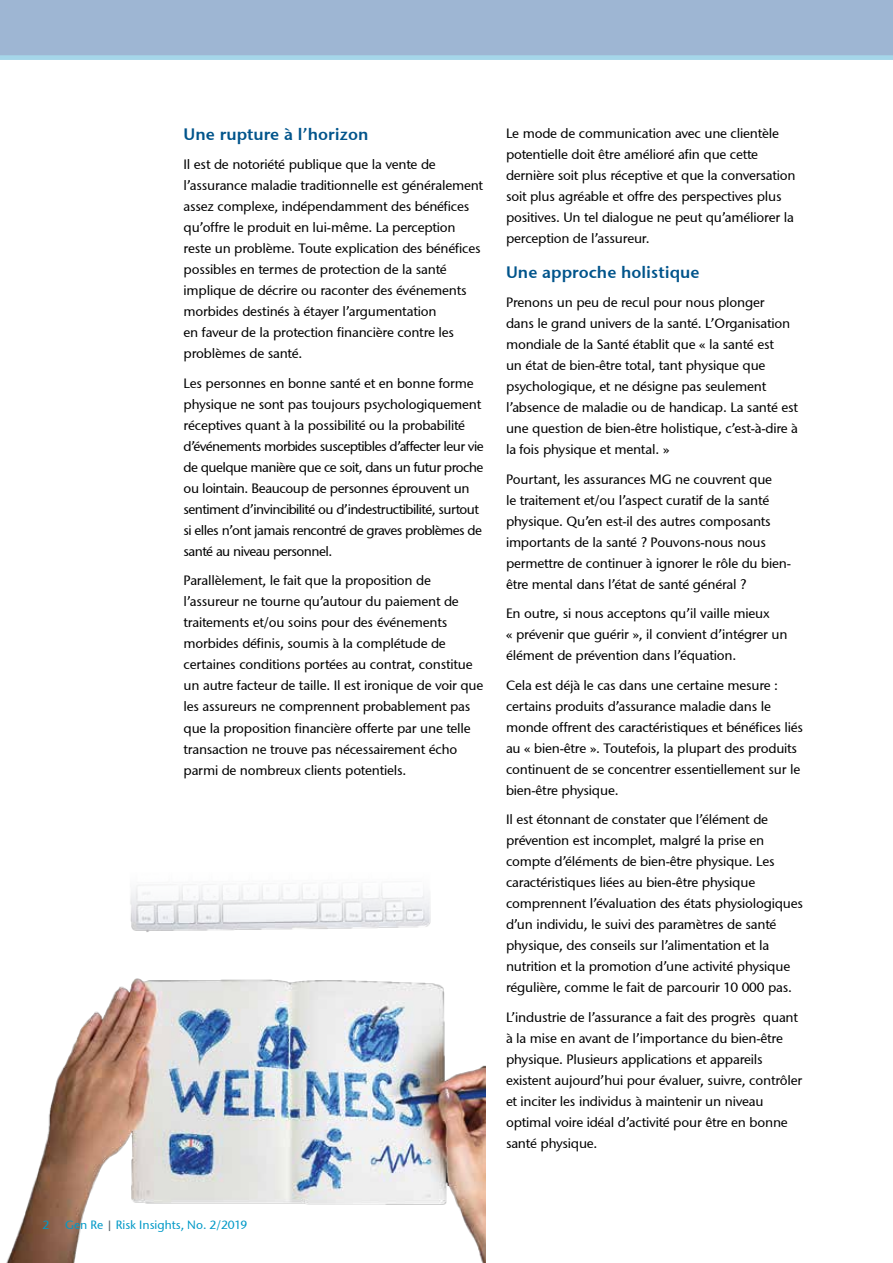
<style>
.page{position:relative;width:893px;height:1263px;background:#fff}
.page>*{position:absolute;margin:0;border:0;box-sizing:border-box;transform-origin:0 0}
.t1{font:600 16.5px "Stone Sans GC Re";color:#00548b}
.t2{font:13.5px/21px "Stone Sans GC Re";letter-spacing:-.015em;color:#000}
.t3{font:13.5px/21px "Stone Sans GC Re";letter-spacing:-.04em;color:#000}
.t4{font:12px "Stone Sans GC Re";color:#0099c7}
.s1{color:#5d6970}
</style>
<div class="page">
<div style="left:0;top:0;width:893px;height:55px;background:#9eb6d3"></div>
<div style="left:0;top:55px;width:893px;height:5px;background:#a5d6e9"></div>
<img style="left:6px;top:978px;width:479px;height:285px">
<svg style="left:130px;top:884px;width:301px;height:48px;fill:#f2f3f6"></svg>
<p class="t1" style="left:184px;top:124px;width:186px">Une rupture à l’horizon</p>
<p class="t2" style="left:184px;top:154px;width:301px">Il est de notoriété publique que la vente de l’assurance maladie traditionnelle est généralement assez complexe, indépendamment des bénéfices qu’offre le produit en lui-même. La perception reste un problème. Toute explication des bénéfices possibles en termes de protection de la santé implique de décrire ou raconter des événements morbides destinés à étayer l’argumentation<br>en faveur de la protection financière contre les problèmes de santé.</p>
<p class="t3" style="left:184px;top:373px;width:302px">Les personnes en bonne santé et en bonne forme physique ne sont pas toujours psychologiquement réceptives quant à la possibilité ou la probabilité d’événements morbides susceptibles d’affecter leur vie de quelque manière que ce soit, dans un futur proche ou lointain. Beaucoup de personnes éprouvent un sentiment d’invincibilité ou d’indestructibilité, surtout si elles n’ont jamais rencontré de graves problèmes de santé au niveau personnel.</p>
<p class="t2" style="left:184px;top:570px;width:301px">Parallèlement, le fait que la proposition de l’assureur ne tourne qu’autour du paiement de traitements et/ou soins pour des événements morbides définis, soumis à la complétude de certaines conditions portées au contrat, constitue un autre facteur de taille. Il est ironique de voir que les assureurs ne comprennent probablement pas que la proposition financière offerte par une telle transaction ne trouve pas nécessairement écho parmi de nombreux clients potentiels.</p>
<p class="t2" style="left:506px;top:122px;width:291px">Le mode de communication avec une clientèle potentielle doit être amélioré afin que cette dernière soit plus réceptive et que la conversation soit plus agréable et offre des perspectives plus positives. Un tel dialogue ne peut qu’améliorer la perception de l’assureur.</p>
<p class="t1" style="left:506px;top:262px;width:195px">Une approche holistique</p>
<p class="t2" style="left:506px;top:292px;width:294px">Prenons un peu de recul pour nous plonger<br>dans le grand univers de la santé. L’Organisation mondiale de la Santé établit que « la santé est<br>un état de bien-être total, tant physique que psychologique, et ne désigne pas seulement l’absence de maladie ou de handicap. La santé est une question de bien-être holistique, c’est-à-dire à la fois physique et mental. »</p>
<p class="t2" style="left:506px;top:468px;width:287px">Pourtant, les assurances MG ne couvrent que<br>le traitement et/ou l’aspect curatif de la santé physique. Qu’en est-il des autres composants importants de la santé ? Pouvons-nous nous permettre de continuer à ignorer le rôle du bien&shy;être mental dans l’état de santé général ?</p>
<p class="t2" style="left:506px;top:603px;width:283px">En outre, si nous acceptons qu’il vaille mieux<br>« prévenir que guérir », il convient d’intégrer un élément de prévention dans l’équation.</p>
<p class="t2" style="left:506px;top:674px;width:299px">Cela est déjà le cas dans une certaine mesure : certains produits d’assurance maladie dans le monde offrent des caractéristiques et bénéfices liés au « bien-être ». Toutefois, la plupart des produits continuent de se concentrer essentiellement sur le bien-être physique.</p>
<p class="t2" style="left:506px;top:809px;width:299px">Il est étonnant de constater que l’élément de prévention est incomplet, malgré la prise en compte d’éléments de bien-être physique. Les caractéristiques liées au bien-être physique comprennent l’évaluation des états physiologiques d’un individu, le suivi des paramètres de santé physique, des conseils sur l’alimentation et la nutrition et la promotion d’une activité physique régulière, comme le fait de parcourir 10 000 pas.</p>
<p class="t2" style="left:506px;top:1006px;width:298px">L’industrie de l’assurance a fait des progrès quant à la mise en avant de l’importance du bien-être physique. Plusieurs applications et appareils existent aujourd’hui pour évaluer, suivre, contrôler et inciter les individus à maintenir un niveau optimal voire idéal d’activité pour être en bonne santé physique.</p>
<p class="t4" style="left:55px;top:1218px;width:194px">2 Gen Re <span class="s1">|</span> Risk Insights, No. 2/2019</p>
<p class="t4" style="left:78px;top:1218px;width:184px">Gen Re <span class="s1">|</span> Risk Insights, No. /2019</p>
<p class="t4" style="left:43px;top:1218px;width:8px">2</p>
</div>
